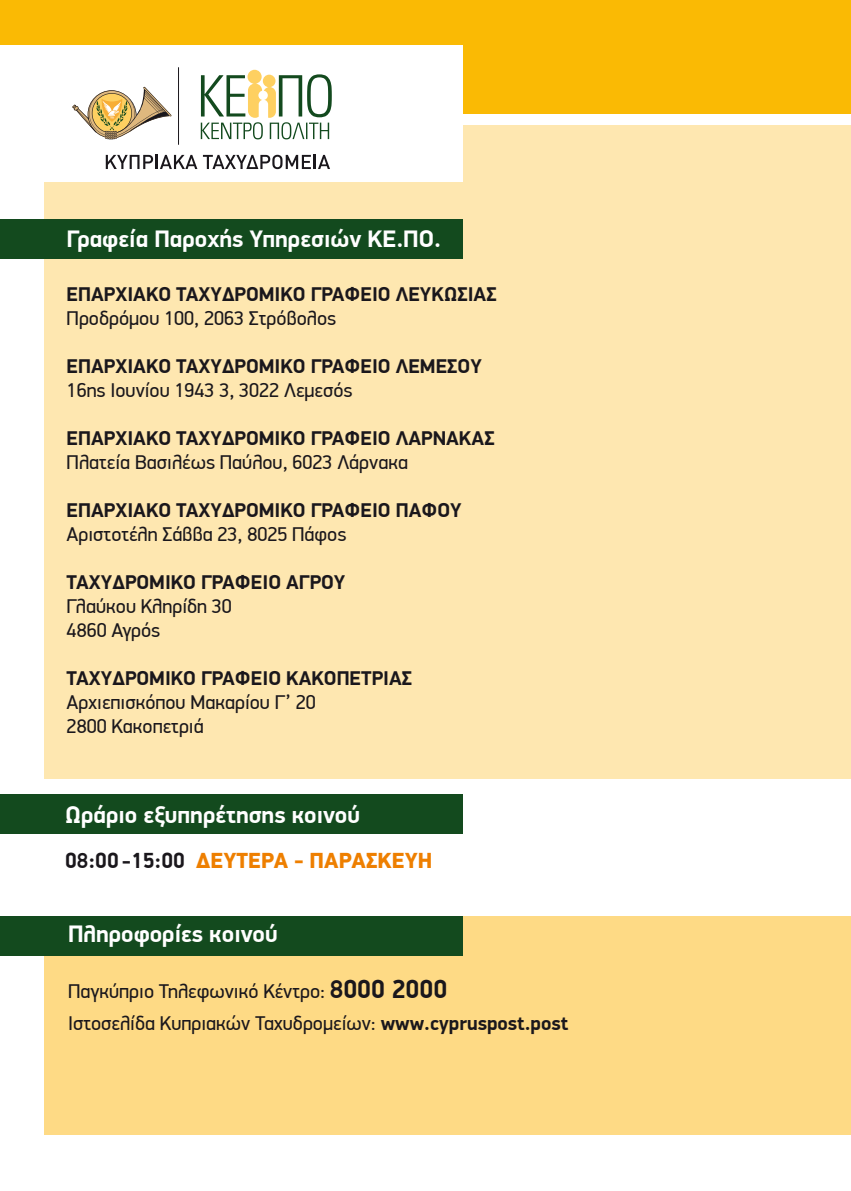
<style>
.page{position:relative;width:851px;height:1191px;background:#fff}
.page>*{position:absolute;margin:0;border:0;box-sizing:border-box;transform-origin:0 0}
.t1{font:700 24px "PF Din Display Pro";color:#fff}
.t2{font:900 22px "PF Din Display Pro";color:#ee7f00}
.t3{font:20px/24px "PF Din Display Pro";color:#1a171c}
.t4{font:700 20px "PF Din Display Pro";color:#1a171c}
.s1{font-weight:700;color:#1a171c}
.s2{font-weight:700;font-size:26px}
.s3{font-weight:700}
</style>
<div class="page">
<div style="left:0;top:0;width:850px;height:113px;background:#faba04"></div>
<div style="left:45px;top:125px;width:805px;height:653px;background:#fee7b0"></div>
<div style="left:45px;top:916px;width:805px;height:218px;background:#feda85"></div>
<div style="left:0;top:45px;width:462px;height:136px;background:#fff"></div>
<svg style="left:201px;top:70px;width:131px;height:69px"></svg>
<svg style="left:72px;top:86px;width:100px;height:54px"></svg>
<hr style="left:178px;top:67px;width:1px;height:78px;background:#1a171c">
<svg style="left:106px;top:155px;width:91px;height:14px"></svg>
<svg style="left:203px;top:155px;width:127px;height:14px"></svg>
<div style="left:0;top:219px;width:462px;height:40px;background:#134a1e"></div>
<div style="left:0;top:916px;width:462px;height:39px;background:#134a1e"></div>
<div style="left:0;top:794px;width:462px;height:39px;background:#134a1e"></div>
<p class="t1" style="left:67px;top:224px;width:376px">Γραφεία Παροχής Υπηρεσιών ΚΕ.ΠΟ.</p>
<p class="t4" style="left:67px;top:282px;width:24px">Επαρχιακό</p>
<p class="t4" style="left:176px;top:282px;width:23px">Ταχυδρομικό</p>
<p class="t4" style="left:311px;top:282px;width:60px">Γραφείο</p>
<p class="t4" style="left:396px;top:282px;width:25px">Λευκωσίας</p>
<p class="t3" style="left:67px;top:307px;width:271px">Προδρόμου 100, 2063 Στρόβολος</p>
<p class="t4" style="left:67px;top:354px;width:24px">Επαρχιακό</p>
<p class="t4" style="left:176px;top:354px;width:23px">Ταχυδρομικό</p>
<p class="t4" style="left:311px;top:354px;width:60px">Γραφείο</p>
<p class="t4" style="left:396px;top:354px;width:26px">Λεμεσού</p>
<p class="t3" style="left:67px;top:379px;width:287px">16ης Ιουνίου 1943 3, 3022 Λεμεσός</p>
<p class="t4" style="left:67px;top:426px;width:24px">Επαρχιακό</p>
<p class="t4" style="left:176px;top:426px;width:23px">Ταχυδρομικό</p>
<p class="t4" style="left:311px;top:426px;width:60px">Γραφείο</p>
<p class="t4" style="left:396px;top:426px;width:26px">Λάρνακας</p>
<p class="t3" style="left:67px;top:451px;width:343px">Πλατεία Βασιλέως Παύλου, 6023 Λάρνακα</p>
<p class="t4" style="left:67px;top:498px;width:24px">Επαρχιακό</p>
<p class="t4" style="left:176px;top:498px;width:23px">Ταχυδρομικό</p>
<p class="t4" style="left:311px;top:498px;width:60px">Γραφείο</p>
<p class="t4" style="left:396px;top:498px;width:55px">Πάφου</p>
<p class="t3" style="left:67px;top:523px;width:281px">Αριστοτέλη Σάββα 23, 8025 Πάφος</p>
<p class="t4" style="left:67px;top:570px;width:23px">Ταχυδρομικό</p>
<p class="t4" style="left:201px;top:570px;width:60px">Γραφείο</p>
<p class="t4" style="left:286px;top:570px;width:26px">Αγρού</p>
<p class="t3" style="left:67px;top:595px;width:167px">Γλαύκου Κληρίδη 30<br>4860 Αγρός</p>
<p class="t4" style="left:67px;top:666px;width:23px">Ταχυδρομικό</p>
<p class="t4" style="left:201px;top:666px;width:60px">Γραφείο</p>
<p class="t4" style="left:286px;top:666px;width:25px">Κακοπετριάς</p>
<p class="t3" style="left:67px;top:691px;width:250px">Αρχιεπισκόπου Μακαρίου Γ’ 20<br>2800 Κακοπετριά</p>
<p class="t1" style="left:65px;top:800px;width:296px">Ωράριο εξυπηρέτησης κοινού</p>
<p class="t2" style="left:65px;top:846px;width:368px"><span class="s1">08:00 -15:00</span> Δευτέρα - Παρασκευή</p>
<p class="t1" style="left:68px;top:919px;width:211px">Πληροφορίες κοινού</p>
<p class="t3" style="left:68px;top:976px;width:501px;line-height:32px">Παγκύπριο Τηλεφωνικό Κέντρο: <span class="s2">8000 2000<br></span>Ιστοσελίδα Κυπριακών Ταχυδρομείων: <span class="s3">www.cypruspost.post</span></p>
</div>
